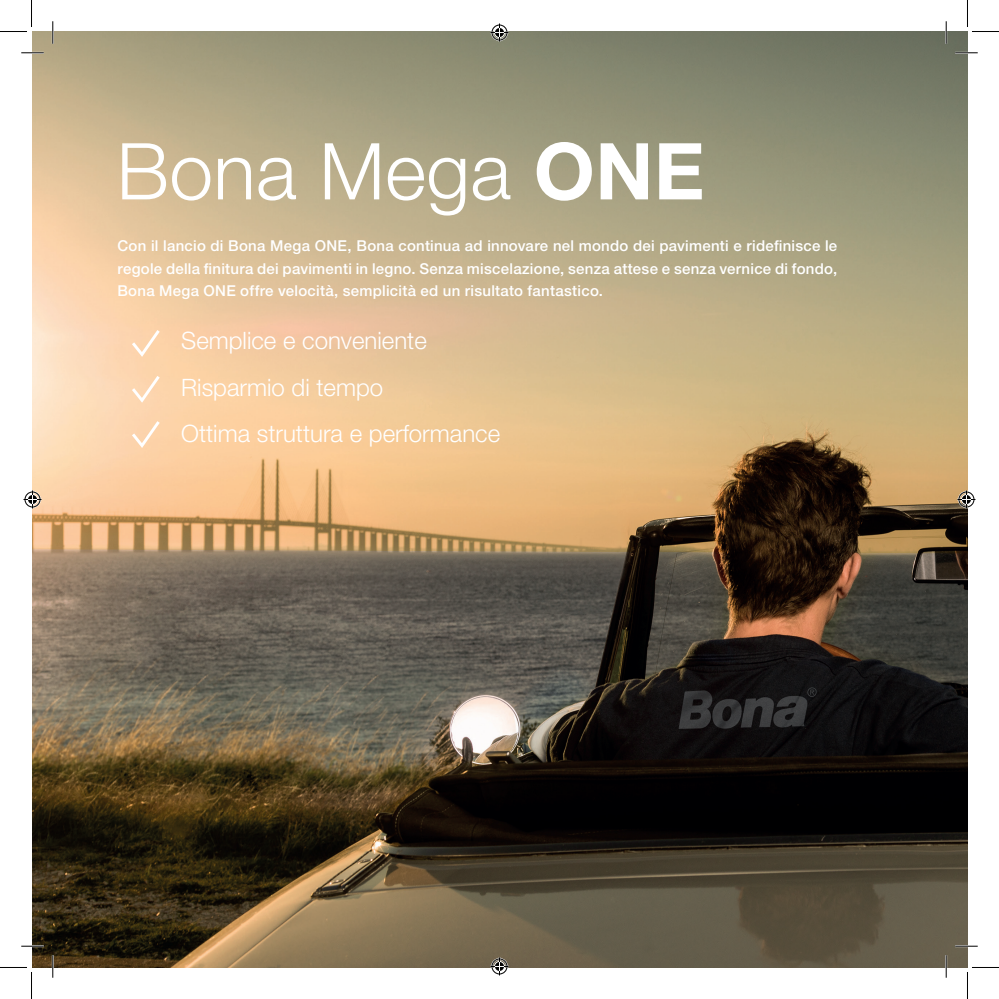
<style>
.page{position:relative;width:999px;height:999px;background:#fff}
.page>*{position:absolute;margin:0;border:0;box-sizing:border-box;transform-origin:0 0}
.t1{font:300 78.45px "Helvetica Neue LT Std";letter-spacing:.005em;color:#fff}
.t2{font:300 24px "Helvetica Neue LT Std";color:#fff}
.t3{font:500 15px/22.5px "Helvetica Neue LT Std";letter-spacing:.015em;color:#fff;text-align:justify}
.s1{font-weight:700}
</style>
<div class="page">
<img style="left:33px;top:31px;width:934px;height:936px">
<svg style="left:129px;top:327px;width:34px;height:32px"></svg>
<svg style="left:129px;top:372px;width:34px;height:33px"></svg>
<svg style="left:129px;top:418px;width:34px;height:32px"></svg>
<hr style="left:21px;top:52px;width:23px;height:2px;background:#fff">
<hr style="left:955px;top:52px;width:22px;height:2px;background:#fff">
<hr style="left:21px;top:945px;width:23px;height:2px;background:#fff">
<hr style="left:955px;top:945px;width:22px;height:2px;background:#fff">
<hr style="left:52px;top:21px;width:2px;height:23px;background:#fff">
<hr style="left:52px;top:955px;width:2px;height:22px;background:#fff">
<hr style="left:945px;top:21px;width:2px;height:23px;background:#fff">
<hr style="left:945px;top:955px;width:2px;height:22px;background:#fff">
<svg style="left:21px;top:53px;width:23px;height:1px"></svg>
<svg style="left:955px;top:53px;width:22px;height:1px"></svg>
<svg style="left:21px;top:945px;width:23px;height:1px"></svg>
<svg style="left:955px;top:945px;width:22px;height:1px"></svg>
<svg style="left:53px;top:21px;width:1px;height:23px"></svg>
<svg style="left:53px;top:955px;width:1px;height:22px"></svg>
<svg style="left:945px;top:21px;width:1px;height:23px"></svg>
<svg style="left:945px;top:955px;width:1px;height:22px"></svg>
<svg style="left:0;top:0;width:32px;height:32px"></svg>
<svg style="left:0;top:967px;width:32px;height:31px"></svg>
<svg style="left:967px;top:0;width:31px;height:32px"></svg>
<svg style="left:967px;top:967px;width:31px;height:31px"></svg>
<svg style="left:490px;top:24px;width:18px;height:18px"></svg>
<svg style="left:490px;top:957px;width:18px;height:18px"></svg>
<svg style="left:24px;top:490px;width:18px;height:18px"></svg>
<svg style="left:957px;top:490px;width:18px;height:18px"></svg>
<p class="t1" style="left:117px;top:123px;width:589px">Bona Mega <span class="s1">ONE</span></p>
<p class="t3" style="left:117px;top:234px;width:721px">Con il lancio di Bona Mega ONE, Bona continua ad innovare nel mondo dei pavimenti e ridefinisce le regole della finitura dei pavimenti in legno. Senza miscelazione, senza attese e senza vernice di fondo, Bona Mega ONE offre velocità, semplicità ed un risultato fantastico.</p>
<p class="t2" style="left:181px;top:326px;width:247px">Semplice e conveniente</p>
<p class="t2" style="left:181px;top:373px;width:203px">Risparmio di tempo</p>
<p class="t2" style="left:181px;top:419px;width:320px">Ottima struttura e performance</p>
</div>
